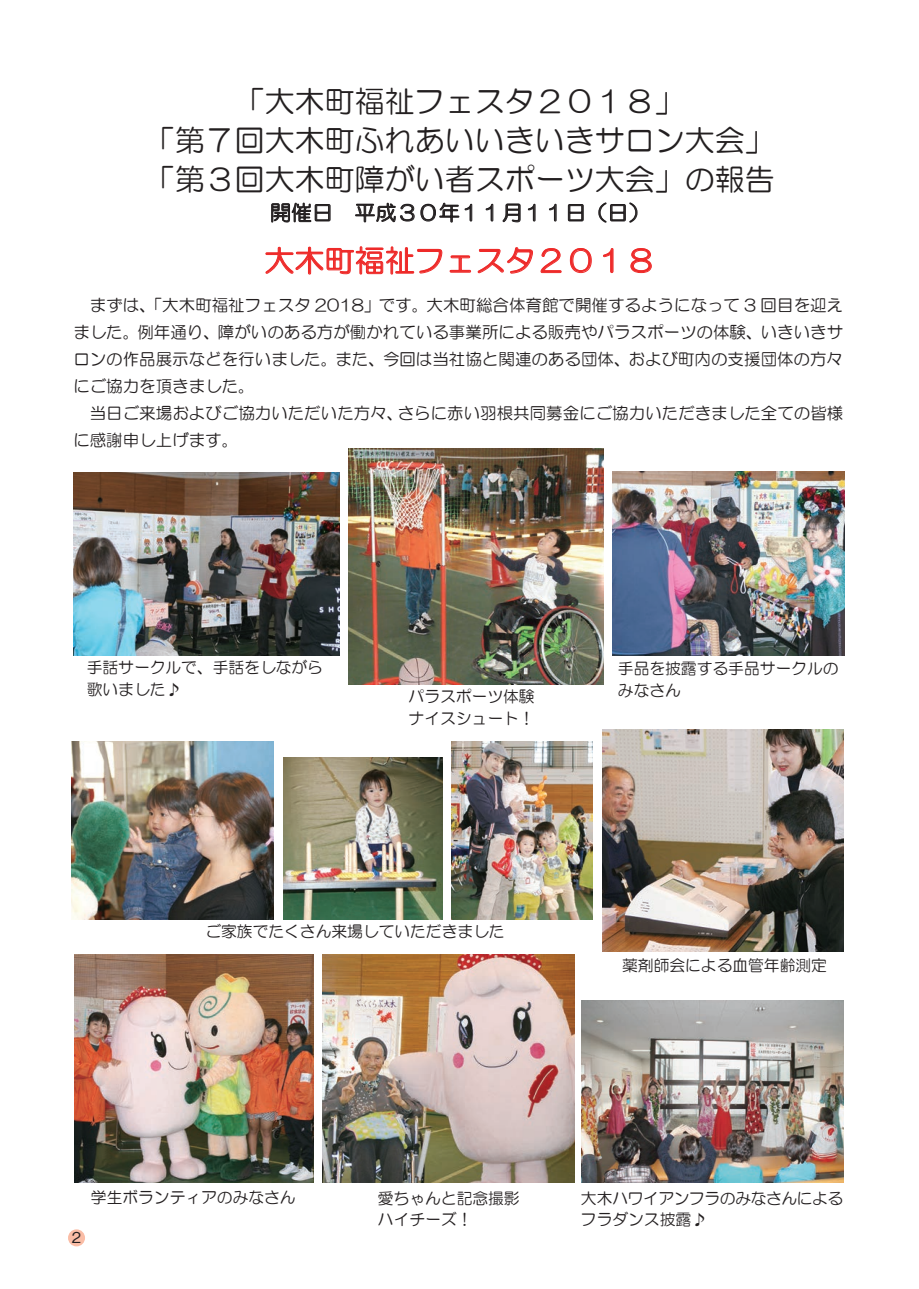
<style>
.page{position:relative;width:919px;height:1289px;background:#fff}
.page>*{position:absolute;margin:0;border:0;box-sizing:border-box;transform-origin:0 0}
.t1{font:30px/38.8px "HG Maru Gothic MPRO";color:#231f20;text-align:center}
.t2{font:30px "HG Maru Gothic MPRO";letter-spacing:.005em;color:#ee2a29}
.t3{font:21px "HG Maru Gothic MPRO";letter-spacing:.005em;color:#231f20}
.t4{font:16.5px "HG Maru Gothic MPRO";color:#231f20}
.t5{font:15.75px/21.3px "HG Maru Gothic MPRO";color:#231f20}
.t6{font:15.75px/21.3px "HG Maru Gothic MPRO";letter-spacing:-.025em;color:#231f20}
.t7{font:500 14.85px "Gothic BBB Pro";color:#231f20}
</style>
<div class="page">
<div style="left:68px;top:1229px;width:17px;height:17px;background:#fabda6;border-radius:50%"></div>
<img style="left:71px;top:741px;width:202px;height:178px">
<img style="left:74px;top:954px;width:239px;height:228px">
<img style="left:581px;top:1000px;width:262px;height:182px">
<img style="left:322px;top:954px;width:252px;height:228px">
<img style="left:283px;top:757px;width:159px;height:162px">
<img style="left:452px;top:741px;width:140px;height:178px">
<img style="left:602px;top:730px;width:241px;height:221px">
<svg style="left:271px;top:203px;width:59px;height:19px"></svg>
<svg style="left:355px;top:203px;width:59px;height:19px"></svg>
<svg style="left:420px;top:202px;width:52px;height:20px"></svg>
<svg style="left:485px;top:204px;width:8px;height:17px"></svg>
<svg style="left:503px;top:203px;width:17px;height:19px"></svg>
<svg style="left:528px;top:204px;width:7px;height:17px"></svg>
<svg style="left:549px;top:204px;width:7px;height:17px"></svg>
<svg style="left:568px;top:204px;width:15px;height:17px"></svg>
<svg style="left:598px;top:202px;width:39px;height:21px"></svg>
<svg style="left:265px;top:246px;width:177px;height:29px"></svg>
<svg style="left:449px;top:255px;width:22px;height:18px"></svg>
<svg style="left:477px;top:247px;width:56px;height:26px"></svg>
<svg style="left:540px;top:248px;width:21px;height:25px"></svg>
<svg style="left:569px;top:248px;width:23px;height:25px"></svg>
<svg style="left:603px;top:248px;width:10px;height:25px"></svg>
<svg style="left:630px;top:248px;width:22px;height:25px"></svg>
<img style="left:73px;top:472px;width:266px;height:183px">
<img style="left:612px;top:472px;width:232px;height:183px">
<img style="left:348px;top:449px;width:255px;height:235px">
<p class="t1" style="left:145px;top:82px;width:631px">「大木町福祉フェスタ２０１８」<br>「第７回大木町ふれあいいきいきサロン大会」「第３回大木町障がい者スポーツ大会」の報告</p>
<p class="t3" style="left:270px;top:202px;width:381px">開催日 平成３０年１１月１１日（日）</p>
<p class="t2" style="left:264px;top:245px;width:393px">大木町福祉フェスタ２０１８</p>
<p class="t4" style="left:90px;top:297px;width:754px">まずは、「大木町福祉フェスタ 2018」です。大木町総合体育館で開催するようになって 3 回目を迎え</p>
<p class="t4" style="left:73px;top:324px;width:771px">ました。例年通り、障がいのある方が働かれている事業所による販売やパラスポーツの体験、いきいきサ</p>
<p class="t4" style="left:73px;top:351px;width:771px">ロンの作品展示などを行いました。また、今回は当社協と関連のある団体、および町内の支援団体の方々</p>
<p class="t4" style="left:73px;top:378px;width:183px">にご協力を頂きました。</p>
<p class="t4" style="left:90px;top:405px;width:755px">当日ご来場およびご協力いただいた方々、さらに赤い羽根共同募金にご協力いただきました全ての皆様</p>
<p class="t4" style="left:73px;top:432px;width:166px">に感謝申し上げます。</p>
<p class="t5" style="left:87px;top:657px;width:238px">手話サークルで、手話をしながら歌いました♪</p>
<p class="t5" style="left:408px;top:686px;width:127px">パラスポーツ体験ナイスシュート！</p>
<p class="t5" style="left:205px;top:921px;width:301px">ご家族でたくさん来場していただきました</p>
<p class="t5" style="left:618px;top:658px;width:222px">手品を披露する手品サークルのみなさん</p>
<p class="t5" style="left:622px;top:955px;width:206px">薬剤師会による血管年齢測定</p>
<p class="t7" style="left:72px;top:1225px;width:11px">2</p>
<p class="t5" style="left:91px;top:1186px;width:206px">学生ボランティアのみなさん</p>
<p class="t5" style="left:378px;top:1187px;width:143px">愛ちゃんと記念撮影ハイチーズ！</p>
<p class="t6" style="left:581px;top:1187px;width:264px">大木ハワイアンフラのみなさんによるフラダンス披露♪</p>
</div>
